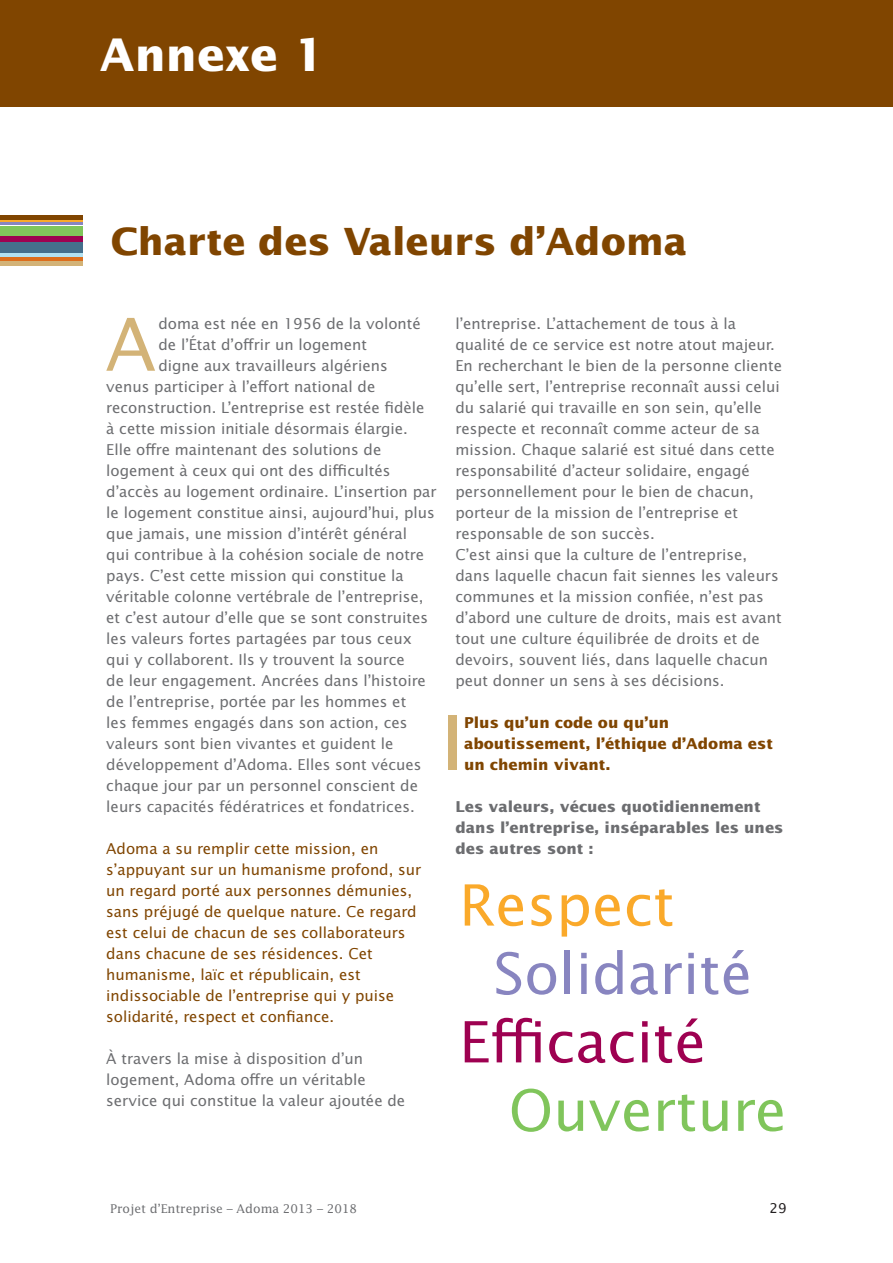
<style>
.page{position:relative;width:893px;height:1263px;background:#fff}
.page>*{position:absolute;margin:0;border:0;box-sizing:border-box;transform-origin:0 0}
.body{font:73.05px "Lucida Sans";color:#d3b377}
.sous-titre_gras{font:57px "Lucida Sans";color:#8885c0}
.sous-titre_gras-2{font:57px "Lucida Sans";color:#9e0151}
.sous-titre_gras-3{font:57px "Lucida Sans";color:#80c55b}
.sous-titre_gras-4{font:57px "Lucida Sans";color:#faa92a}
.titre_chapitre{font:700 45px "Lucida Sans";color:#fff}
.titre_chapitre-2{font:700 37.5px "Lucida Sans";color:#804500}
.body-2{font:15px/21px "Lucida Sans";color:#6c6d70}
.body-3{font:15px/21px "Lucida Sans";color:#804500}
.body-4{font:700 15px/21px "Lucida Sans";color:#6c6d70}
.body-5{font:700 15px/21px "Lucida Sans";color:#804500}
.t1{font:13.5px "Lucida Sans";color:#231f20}
.t2{font:12px "Lucida";color:#6c6d70}
</style>
<div class="page">
<div style="left:0;top:0;width:893px;height:106px;background:#804500"></div>
<div style="left:449px;top:716px;width:8px;height:54px;background:#d3b377"></div>
<div style="left:0;top:215px;width:83px;height:5px;background:#804500"></div>
<hr style="left:0;top:220px;width:83px;height:3px;background:#faa92a">
<hr style="left:0;top:222px;width:83px;height:3px;background:#8885c0">
<div style="left:0;top:227px;width:83px;height:9px;background:#80c55b"></div>
<div style="left:0;top:236px;width:83px;height:7px;background:#9e0151"></div>
<div style="left:0;top:243px;width:83px;height:12px;background:#456f8c"></div>
<div style="left:0;top:253px;width:83px;height:5px;background:#b2e1f1"></div>
<div style="left:0;top:257px;width:83px;height:5px;background:#dd6e1c"></div>
<div style="left:0;top:261px;width:83px;height:5px;background:#d3b377"></div>
<p class="titre_chapitre" style="left:100px;top:28px;width:226px">Annexe 1</p>
<p class="titre_chapitre-2" style="left:111px;top:219px;width:578px">Charte des Valeurs d’Adoma</p>
<p class="body" style="left:105px;top:299px;width:52px">A</p>
<p class="body-2" style="left:158px;top:312px;width:264px">doma est née en 1956 de la volonté</p>
<p class="body-2" style="left:158px;top:333px;width:210px">de l’État d’offrir un logement</p>
<p class="body-2" style="left:158px;top:354px;width:231px">digne aux travailleurs algériens</p>
<p class="body-2" style="left:106px;top:375px;width:271px">venus participer à l’effort national de</p>
<p class="body-2" style="left:106px;top:396px;width:320px">reconstruction. L’entreprise est restée fidèle</p>
<p class="body-2" style="left:106px;top:417px;width:303px">à cette mission initiale désormais élargie.</p>
<p class="body-2" style="left:106px;top:438px;width:332px">Elle offre maintenant des solutions de logement à ceux qui ont des difficultés d’accès au logement ordinaire. L’insertion par le logement constitue ainsi, aujourd’hui, plus que jamais, une mission d’intérêt général<br>qui contribue à la cohésion sociale de notre pays. C’est cette mission qui constitue la véritable colonne vertébrale de l’entreprise, et c’est autour d’elle que se sont construites les valeurs fortes partagées par tous ceux qui y collaborent. Ils y trouvent la source<br>de leur engagement. Ancrées dans l’histoire de l’entreprise, portée par les hommes et<br>les femmes engagés dans son action, ces valeurs sont bien vivantes et guident le développement d’Adoma. Elles sont vécues chaque jour par un personnel conscient de leurs capacités fédératrices et fondatrices.</p>
<p class="body-3" style="left:106px;top:837px;width:316px">Adoma a su remplir cette mission, en s’appuyant sur un humanisme profond, sur un regard porté aux personnes démunies, sans préjugé de quelque nature. Ce regard est celui de chacun de ses collaborateurs dans chacune de ses résidences. Cet humanisme, laïc et républicain, est indissociable de l’entreprise qui y puise solidarité, respect et confiance.</p>
<p class="body-2" style="left:106px;top:1047px;width:300px">À travers la mise à disposition d’un logement, Adoma offre un véritable service qui constitue la valeur ajoutée de</p>
<p class="body-2" style="left:455px;top:312px;width:321px">l’entreprise. L’attachement de tous à la qualité de ce service est notre atout majeur.</p>
<p class="body-2" style="left:455px;top:354px;width:328px">En recherchant le bien de la personne cliente qu’elle sert, l’entreprise reconnaît aussi celui du salarié qui travaille en son sein, qu’elle respecte et reconnaît comme acteur de sa mission. Chaque salarié est situé dans cette responsabilité d’acteur solidaire, engagé personnellement pour le bien de chacun, porteur de la mission de l’entreprise et responsable de son succès.</p>
<p class="body-2" style="left:455px;top:543px;width:328px">C’est ainsi que la culture de l’entreprise, dans laquelle chacun fait siennes les valeurs communes et la mission confiée, n’est pas d’abord une culture de droits, mais est avant tout une culture équilibrée de droits et de devoirs, souvent liés, dans laquelle chacun peut donner un sens à ses décisions.</p>
<p class="body-5" style="left:464px;top:712px;width:311px">Plus qu’un code ou qu’un aboutissement, l’éthique d’Adoma est un chemin vivant.</p>
<p class="body-4" style="left:455px;top:796px;width:330px">Les valeurs, vécues quotidiennement dans l’entreprise, inséparables les unes des autres sont :</p>
<p class="sous-titre_gras-4" style="left:459px;top:870px;width:217px">Respect</p>
<p class="sous-titre_gras" style="left:493px;top:938px;width:260px">Solidarité</p>
<p class="sous-titre_gras-2" style="left:459px;top:1007px;width:248px">Efficacité</p>
<p class="sous-titre_gras-3" style="left:509px;top:1075px;width:279px">Ouverture</p>
<p class="t2" style="left:110px;top:1201px;width:249px">Projet d’Entreprise – Adoma 2013 – 2018</p>
<p class="t1" style="left:770px;top:1199px;width:19px">29</p>
</div>
